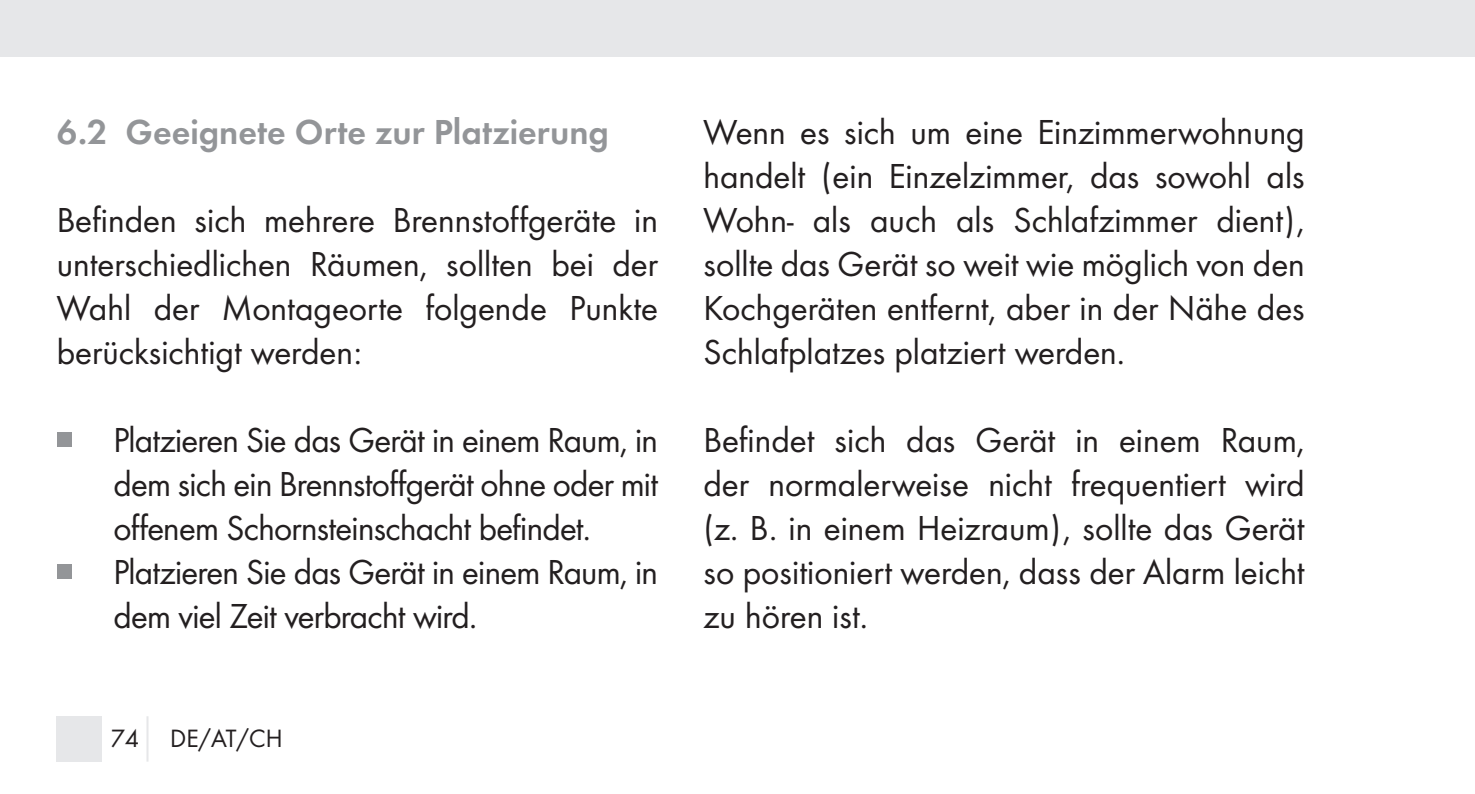
<style>
.page{position:relative;width:1475px;height:794px;background:#fff}
.page>*{position:absolute;margin:0;border:0;box-sizing:border-box;transform-origin:0 0}
._03_Fließtext{font:36px/44px "Futura Pro";color:#231f20;text-align:justify}
._03_Fließtext-2{font:36px/44px "Futura Pro";letter-spacing:-.02em;color:#231f20}
._02_Subline{font:600 36px "Futura Pro";color:#939598}
.t1{font:26px "Futura Pro";color:#231f20}
</style>
<div class="page">
<div style="left:0;top:0;width:1474px;height:57px;background:#e6e7e9"></div>
<div style="left:57px;top:716px;width:45px;height:45px;background:#e6e7e9"></div>
<hr style="left:146px;top:716px;width:2px;height:45px;background:#e6e7e9">
<div style="left:57px;top:432px;width:14px;height:14px;background:#939598"></div>
<div style="left:57px;top:564px;width:14px;height:14px;background:#939598"></div>
<p class="_02_Subline" style="left:57px;top:106px;width:553px">6.2 Geeignete Orte zur Platzierung</p>
<p class="_03_Fließtext" style="left:57px;top:197px;width:602px">Befinden sich mehrere Brennstoffgeräte in unterschiedlichen Räumen, sollten bei der Wahl der Montageorte folgende Punkte berücksichtigt werden:</p>
<p class="_03_Fließtext" style="left:113px;top:417px;width:546px">Platzieren Sie das Gerät in einem Raum, in dem sich ein Brennstoffgerät ohne oder mit offenem Schornsteinschacht befindet.</p>
<p class="_03_Fließtext-2" style="left:113px;top:549px;width:546px">Platzieren Sie das Gerät in einem Raum, in dem viel Zeit verbracht wird.</p>
<p class="t1" style="left:110px;top:720px;width:174px">74 DE/AT/CH</p>
<p class="_03_Fließtext" style="left:703px;top:109px;width:602px">Wenn es sich um eine Einzimmerwohnung handelt (ein Einzelzimmer, das sowohl als Wohn- als auch als Schlafzimmer dient), sollte das Gerät so weit wie möglich von den Kochgeräten entfernt, aber in der Nähe des Schlafplatzes platziert werden.</p>
<p class="_03_Fließtext" style="left:703px;top:417px;width:602px">Befindet sich das Gerät in einem Raum, der normalerweise nicht frequentiert wird (z. B. in einem Heizraum), sollte das Gerät so positioniert werden, dass der Alarm leicht zu hören ist.</p>
</div>
